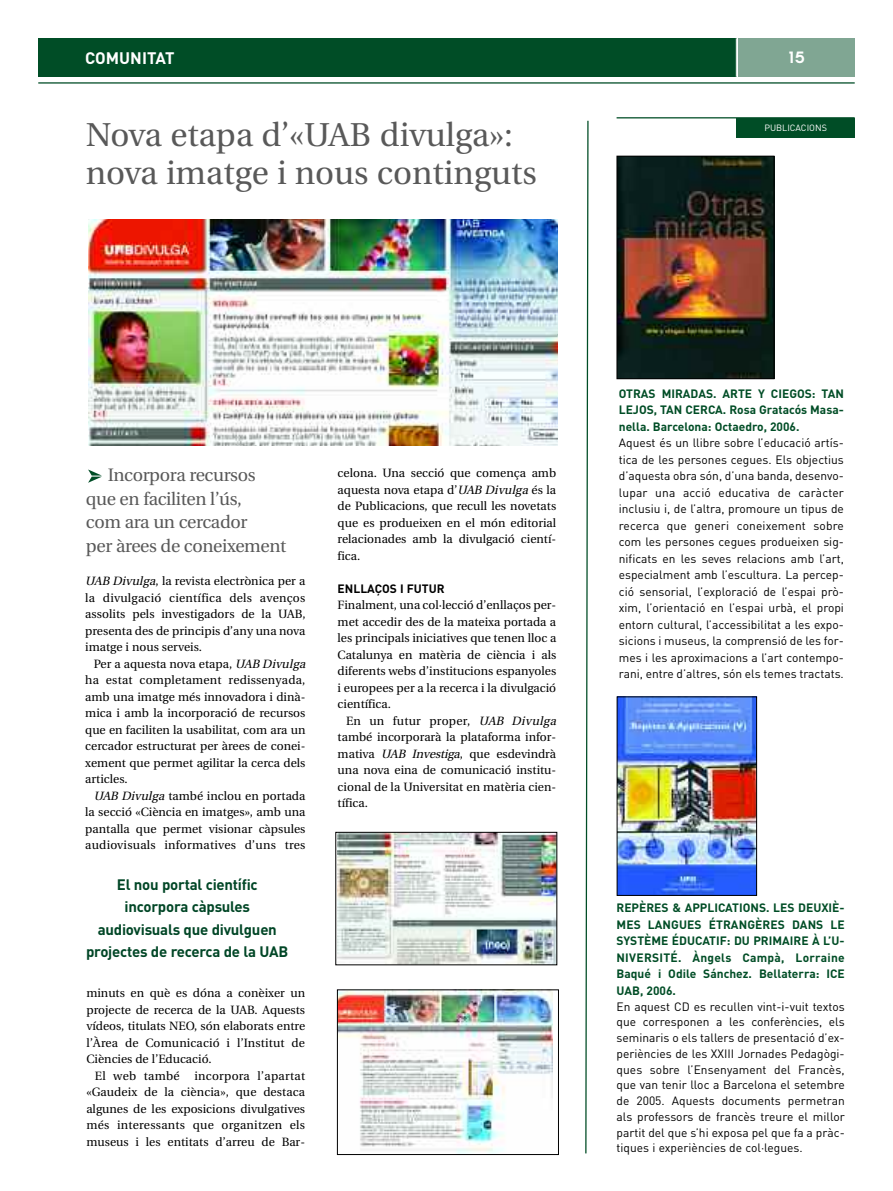
<style>
.page{position:relative;width:893px;height:1191px;background:#fff}
.page>*{position:absolute;margin:0;border:0;box-sizing:border-box;transform-origin:0 0}
.t1{font:33px/37.5px "Utopia";color:#595959}
.t2{font:18px/23.5px "Utopia";letter-spacing:-.02em;color:#595959}
.t3{font:700 16.5px "DIN";color:#fff}
.t4{font:16.5px "Chalet New York Nineteen Seventy";color:#fff}
.t5{font:700 15px/22.5px "DIN";letter-spacing:-.015em;color:#014626;text-align:center}
.t6{font:12px/16.5px "Utopia";color:#000;text-align:justify}
.t7{font:12px/16.5px "DIN";color:#000;text-align:justify}
.t8{font:700 12px/16.5px "DIN";color:#004d26;text-align:justify}
.t9{font:700 12px "DIN";color:#000}
.t10{font:9px "DIN";color:#fff}
.s1{font-style:italic}
</style>
<div class="page">
<div style="left:38px;top:38px;width:699px;height:38px;background:#004d26"></div>
<div style="left:738px;top:38px;width:117px;height:39px;background:#80a693"></div>
<hr style="left:736px;top:38px;width:1px;height:39px;background:#fff">
<hr style="left:38px;top:82px;width:817px;height:2px;background:#004d26">
<svg style="left:585px;top:120px;width:4px;height:1034px"></svg>
<hr style="left:617px;top:117px;width:238px;height:1px;background:#004d26">
<div style="left:737px;top:118px;width:118px;height:20px;background:#004d26"></div>
<img style="left:619px;top:158px;width:153px;height:219px">
<div style="left:617px;top:156px;width:157px;height:223px;border:1px solid #000"></div>
<img style="left:619px;top:698px;width:136px;height:195px">
<div style="left:617px;top:696px;width:140px;height:199px;border:1px solid #000"></div>
<img style="left:88px;top:469px;width:14px;height:14px">
<img style="left:89px;top:219px;width:469px;height:227px">
<img style="left:338px;top:834px;width:217px;height:129px">
<div style="left:336px;top:832px;width:221px;height:133px;border:1px solid #000"></div>
<img style="left:339px;top:991px;width:213px;height:161px">
<div style="left:337px;top:989px;width:222px;height:165px;border:1px solid #000"></div>
<h3 class="t3" style="left:85px;top:49px;width:91px">COMUNITAT</h3>
<h3 class="t4" style="left:789px;top:48px;width:17px">15</h3>
<h1 class="t1" style="left:86px;top:119px;width:453px">Nova etapa d’«UAB divulga»: nova imatge i nous continguts</h1>
<p class="t10" style="left:764px;top:122px;width:64px">PUBLICACIONS</p>
<h2 class="t2" style="left:86px;top:465px;width:202px;text-indent:22px">Incorpora recursos que en faciliten l’ús,<br>com ara un cercador<br>per àrees de coneixement</h2>
<p class="t6" style="left:85px;top:574px;width:222px"><span class="s1">UAB Divulga</span>, la revista electrònica per a la divulgació científica dels avenços assolits pels investigadors de la UAB, presenta des de principis d’any una nova imatge i nous serveis.</p>
<p class="t6" style="left:85px;top:656px;width:224px;text-align:left;text-indent:9px">Per a aquesta nova etapa, <span class="s1">UAB Divulga </span>ha estat completament redissenyada, amb una imatge més innovadora i dinà&shy;mica i amb la incorporació de recursos que en faciliten la usabilitat, com ara un cercador estructurat per àrees de conei&shy;xement que permet agilitar la cerca dels articles.</p>
<p class="t6" style="left:85px;top:788px;width:222px;text-indent:9px"><span class="s1">UAB Divulga</span> també inclou en portada la secció «Ciència en imatges», amb una pantalla que permet visionar càpsules audiovisuals informatives d’uns tres</p>
<p class="t5" style="left:86px;top:873px;width:204px">El nou portal científic incorpora càpsules audiovisuals que divulguen projectes de recerca de la UAB</p>
<p class="t6" style="left:86px;top:985px;width:220px">minuts en què es dóna a conèixer un projecte de recerca de la UAB. Aquests vídeos, titulats NEO, són elaborats entre l’Àrea de Comunicació i l’Institut de Ciències de l’Educació.</p>
<p class="t6" style="left:86px;top:1068px;width:220px;text-indent:9px">El web també incorpora l’apartat «Gaudeix de la ciència», que destaca algunes de les exposicions divulgatives més interessants que organitzen els museus i les entitats d’arreu de Bar-</p>
<p class="t6" style="left:338px;top:466px;width:220px">celona. Una secció que comença amb aquesta nova etapa d’<span class="s1">UAB Divulga</span>és la de Publicacions, que recull les novetats que es produeixen en el món editorial relacionades amb la divulgació cientí&shy;fica.</p>
<p class="t9" style="left:338px;top:582px;width:108px">ENLLAÇOS I FUTUR</p>
<p class="t6" style="left:338px;top:598px;width:220px">Finalment, una col·lecció d’enllaços per&shy;met accedir des de la mateixa portada a les principals iniciatives que tenen lloc a Catalunya en matèria de ciència i als diferents webs d’institucions espanyoles i europees per a la recerca i la divulgació científica.</p>
<p class="t6" style="left:338px;top:713px;width:223px;text-align:left;text-indent:9px">En un futur proper, <span class="s1">UAB Divulga </span>també incorporarà la plataforma infor&shy;mativa <span class="s1">UAB Investiga</span>, que esdevindrà una nova eina de comunicació institu&shy;cional de la Universitat en matèria cien&shy;tífica.</p>
<p class="t8" style="left:619px;top:385px;width:227px">OTRAS MIRADAS. ARTE Y CIEGOS: TAN LEJOS, TAN CERCA. Rosa Gratacós Masa&shy;nella. Barcelona: Octaedro, 2006.</p>
<p class="t7" style="left:619px;top:435px;width:227px">Aquest és un llibre sobre l’educació artís&shy;tica de les persones cegues. Els objectius d’aquesta obra són, d’una banda, desenvo&shy;lupar una acció educativa de caràcter inclusiu i, de l’altra, promoure un tipus de recerca que generi coneixement sobre com les persones cegues produeixen sig&shy;nificats en les seves relacions amb l’art, especialment amb l’escultura. La percep&shy;ció sensorial, l’exploració de l’espai prò&shy;xim, l’orientació en l’espai urbà, el propi entorn cultural, l’accessibilitat a les expo&shy;sicions i museus, la comprensió de les for&shy;mes i les aproximacions a l’art contempo&shy;rani, entre d’altres, són els temes tractats.</p>
<p class="t8" style="left:616px;top:899px;width:230px">REPÈRES &amp; APPLICATIONS. LES DEUXIÈ-MES LANGUES ÉTRANGÈRES DANS LE SYSTÈME ÉDUCATIF: DU PRIMAIRE À L’U-NIVERSITÉ. Àngels Campà, Lorraine Baqué i Odile Sánchez. Bellaterra: ICE UAB, 2006.</p>
<p class="t7" style="left:616px;top:998px;width:230px;line-height:15.8px">En aquest CD es recullen vint-i-vuit textos que corresponen a les conferències, els seminaris o els tallers de presentació d’ex&shy;periències de les XXIII Jornades Pedagògi&shy;ques sobre l’Ensenyament del Francès, que van tenir lloc a Barcelona el setembre de 2005. Aquests documents permetran als professors de francès treure el millor partit del que s’hi exposa pel que fa a pràc&shy;tiques i experiències de col·legues.</p>
</div>
